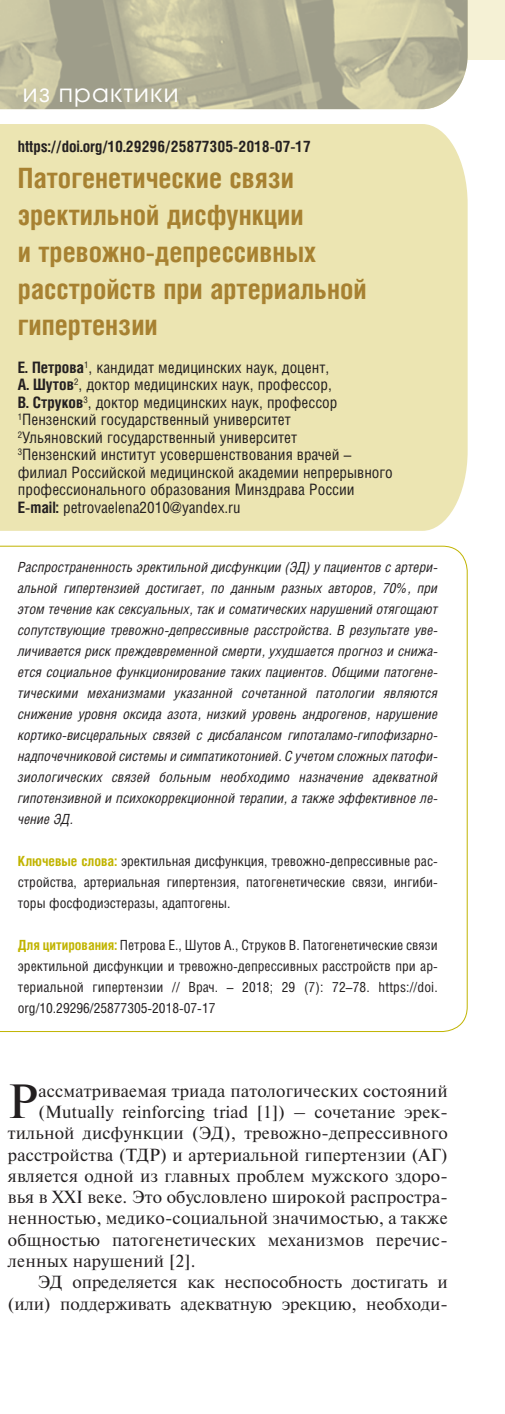
<style>
.page{position:relative;width:505px;height:1414px;background:#fff}
.page>*{position:absolute;margin:0;border:0;box-sizing:border-box;transform-origin:0 0}
.t1{font:47.95px "Newton C";color:#231f20}
.t2{font:700 28px/36.8px "Helios Cond";color:#a78131}
.t3{font:24.5px "Avant Garde Gothic C";letter-spacing:.05em;color:#fff}
.t4{font:17.5px "Newton C";letter-spacing:.01em;color:#231f20}
.t5{font:15.75px/17.5px "Helios Cond";color:#231f20}
.t6{font:700 15.75px "Helios Cond";color:#231f20}
.t7{font:italic 14px/21px "Helios Cond";color:#231f20;text-align:justify}
.t8{font:14px/21px "Helios Cond";color:#231f20;text-align:justify}
.s1{font-weight:700}
.s2{font-weight:700;color:#c1b400}
</style>
<div class="page">
<div style="left:0;top:0;width:504px;height:60px;background:#f5f1d5"></div>
<div style="left:0;top:124px;width:467px;height:407px;background:#ece5b2"></div>
<svg style="left:0;top:545px;width:467px;height:487px"></svg>
<svg style="left:0;top:0;width:422px;height:109px;background:#b9b69a"></svg>
<img style="left:422px;top:0;width:45px;height:109px">
<h3 class="t3" style="left:23px;top:81px;width:157px">из практики</h3>
<p class="t6" style="left:18px;top:140px;width:294px">https://doi.org/10.29296/25877305-2018-07-17</p>
<h2 class="t2" style="left:18px;top:163px;width:350px">Патогенетические связи эректильной дисфункции<br>и тревожно-депрессивных расстройств при артериальной гипертензии</h2>
<p class="t5" style="left:18px;top:360px;width:376px"><span class="s1">Е. Петрова</span><sup>1</sup>, кандидат медицинских наук, доцент,<br><span class="s1">А. Шутов</span><sup>2</sup>, доктор медицинских наук, профессор,<br><span class="s1">В. Струков</span><sup>3</sup>, доктор медицинских наук, профессор <sup>1</sup>Пензенский государственный университет<br><sup>2</sup>Ульяновский государственный университет<br><sup>3</sup>Пензенский институт усовершенствования врачей – филиал Российской медицинской академии непрерывного профессионального образования Минздрава России <span class="s1">E-mail:</span> petrovaelena2010@yandex.ru</p>
<p class="t7" style="left:18px;top:558px;width:421px">Распространенность эректильной дисфункции (ЭД) у пациентов с артери&shy;альной гипертензией достигает, по данным разных авторов, 70%, при этом течение как сексуальных, так и соматических нарушений отягощают сопутствующие тревожно-депрессивные расстройства. В результате уве&shy;личивается риск преждевременной смерти, ухудшается прогноз и снижа&shy;ется социальное функционирование таких пациентов. Общими патогене&shy;тическими механизмами указанной сочетанной патологии являются снижение уровня оксида азота, низкий уровень андрогенов, нарушение кортико-висцеральных связей с дисбалансом гипоталамо-гипофизарно&shy;надпочечниковой системы и симпатикотонией. С учетом сложных патофи&shy;зиологических связей больным необходимо назначение адекватной гипотензивной и психокоррекционной терапии, а также эффективное ле&shy;чение ЭД.</p>
<p class="t8" style="left:18px;top:852px;width:421px"><span class="s2">Ключевые слова:</span> эректильная дисфункция, тревожно-депрессивные рас&shy;стройства, артериальная гипертензия, патогенетические связи, ингиби&shy;торы фосфодиэстеразы, адаптогены.</p>
<p class="t8" style="left:18px;top:936px;width:421px"><span class="s2">Для цитирования:</span> Петрова Е., Шутов А., Струков В. Патогенетические связи эректильной дисфункции и тревожно-депрессивных расстройств при ар&shy;териальной гипертензии // Врач. – 2018; 29 (7): 72–78. https://doi. org/10.29296/25877305-2018-07-17</p>
<h1 class="t1" style="left:8px;top:1084px;width:31px">Р</h1>
<p class="t4" style="left:38px;top:1084px;width:410px">ассматриваемая триада патологических состояний</p>
<p class="t4" style="left:38px;top:1105px;width:410px">(Mutually reinforcing triad [1]) – сочетание эрек-</p>
<p class="t4" style="left:8px;top:1127px;width:441px">тильной дисфункции (ЭД), тревожно-депрессивного</p>
<p class="t4" style="left:8px;top:1148px;width:441px">расстройства (ТДР) и артериальной гипертензии (АГ)</p>
<p class="t4" style="left:8px;top:1169px;width:441px">является одной из главных проблем мужского здоро-</p>
<p class="t4" style="left:8px;top:1190px;width:441px">вья в XXI веке. Это обусловлено широкой распростра-</p>
<p class="t4" style="left:8px;top:1212px;width:441px">ненностью, медико-социальной значимостью, а также</p>
<p class="t4" style="left:8px;top:1233px;width:441px">общностью патогенетических механизмов перечис-</p>
<p class="t4" style="left:8px;top:1254px;width:189px">ленных нарушений [2].</p>
<p class="t4" style="left:38px;top:1276px;width:411px">ЭД определяется как неспособность достигать и</p>
<p class="t4" style="left:8px;top:1297px;width:441px">(или) поддерживать адекватную эрекцию, необходи-</p>
</div>
